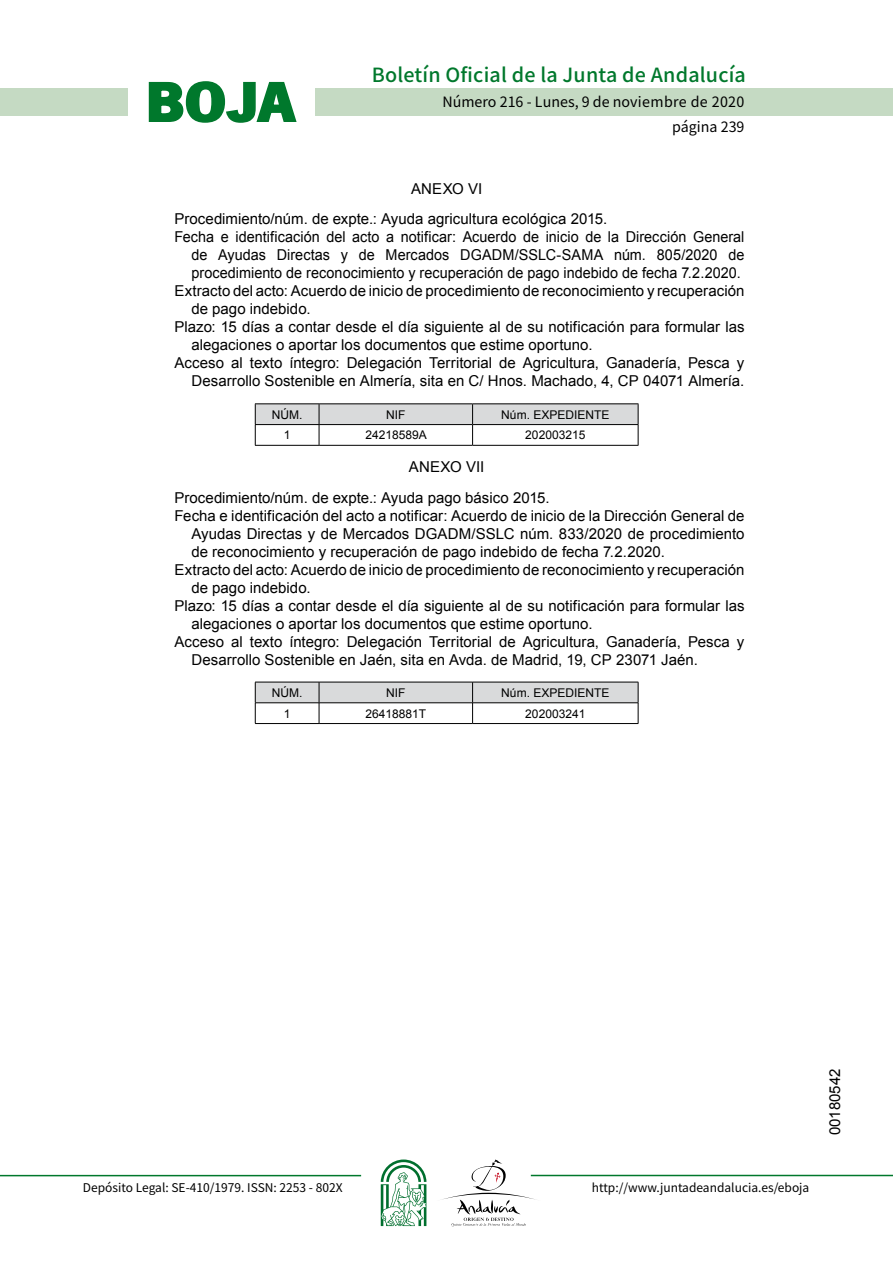
<style>
.page{position:relative;width:893px;height:1263px;background:#fff}
.page>*{position:absolute;margin:0;border:0;box-sizing:border-box;transform-origin:0 0}
.t1{font:700 57.75px "News Got T";color:#00782c;scale:1.14 1}
.t2{font:500 19.5px "Noto Sans HK";letter-spacing:.01em;color:#00782c}
.t3{font:15px/30.8px "Arial";color:#000}
.t4{font:15px "Arial";color:#000;scale:.96 1}
.t5{font:14.25px/24.5px "Noto Sans HK";color:#000;text-align:right}
.t6{font:12px "Arial";color:#000}
.t7{font:12px "Noto Sans HK";color:#000}
</style>
<div class="page">
<div style="left:315px;top:88px;width:577px;height:28px;background:#c5dac3"></div>
<div style="left:0;top:88px;width:128px;height:28px;background:#c5dac3"></div>
<hr style="left:0;top:1175px;width:361px;height:1px;background:#00782c">
<hr style="left:531px;top:1175px;width:361px;height:1px;background:#00782c">
<svg style="left:148px;top:81px;width:149px;height:42px"></svg>
<svg style="left:442px;top:1159px;width:100px;height:67px"></svg>
<svg style="left:381px;top:1160px;width:45px;height:66px"></svg>
<hr style="left:255px;top:403px;width:64px;height:1px;background:#000">
<hr style="left:319px;top:403px;width:153px;height:1px;background:#000">
<hr style="left:472px;top:403px;width:166px;height:1px;background:#000">
<svg style="left:255px;top:404px;width:383px;height:41px"></svg>
<hr style="left:255px;top:445px;width:64px;height:1px;background:#000">
<hr style="left:319px;top:445px;width:153px;height:1px;background:#000">
<hr style="left:472px;top:445px;width:166px;height:1px;background:#000">
<svg style="left:255px;top:682px;width:384px;height:41px"></svg>
<hr style="left:255px;top:723px;width:64px;height:1px;background:#000">
<hr style="left:319px;top:723px;width:153px;height:1px;background:#000">
<hr style="left:472px;top:723px;width:166px;height:1px;background:#000">
<h1 class="t1" style="left:145px;top:68px;width:133px">BOJA</h1>
<h2 class="t2" style="left:372px;top:64px;width:375px">Boletín Oficial de la Junta de Andalucía</h2>
<p class="t5" style="left:442px;top:90px;width:303px">Número 216 - Lunes, 9 de noviembre de 2020 página 239</p>
<p class="t3" style="left:174px;top:173px;width:434px;text-indent:236px">ANEXO VI<br>Procedimiento/núm. de expte.: Ayuda agricultura ecológica 2015.</p>
<p class="t4" style="left:174px;top:227px;width:595px">Fecha e identificación del acto a notificar: Acuerdo de inicio de la Dirección General</p>
<p class="t4" style="left:191px;top:245px;width:577px">de Ayudas Directas y de Mercados DGADM/SSLC-SAMA núm. 805/2020 de</p>
<p class="t4" style="left:191px;top:263px;width:574px">procedimiento de reconocimiento y recuperación de pago indebido de fecha 7.2.2020.</p>
<p class="t3" style="left:174px;top:276px;width:571px">Extracto del acto: Acuerdo de inicio de procedimiento de reconocimiento y recuperación</p>
<p class="t3" style="left:191px;top:294px;width:121px">de pago indebido.</p>
<p class="t3" style="left:174px;top:312px;width:571px">Plazo: 15 días a contar desde el día siguiente al de su notificación para formular las</p>
<p class="t3" style="left:191px;top:330px;width:402px">alegaciones o aportar los documentos que estime oportuno.</p>
<p class="t3" style="left:174px;top:348px;width:571px">Acceso al texto íntegro: Delegación Territorial de Agricultura, Ganadería, Pesca y</p>
<p class="t3" style="left:191px;top:366px;width:554px">Desarrollo Sostenible en Almería, sita en C/ Hnos. Machado, 4, CP 04071 Almería.</p>
<p class="t6" style="left:272px;top:407px;width:32px">NÚM.</p>
<p class="t6" style="left:386px;top:407px;width:21px">NIF</p>
<p class="t6" style="left:501px;top:407px;width:110px">Núm. EXPEDIENTE</p>
<p class="t6" style="left:284px;top:427px;width:8px">1</p>
<p class="t6" style="left:365px;top:427px;width:63px">24218589A</p>
<p class="t6" style="left:525px;top:427px;width:62px">202003215</p>
<p class="t3" style="left:174px;top:452px;width:377px;text-indent:234px">ANEXO VII<br>Procedimiento/núm. de expte.: Ayuda pago básico 2015.</p>
<p class="t3" style="left:174px;top:500px;width:571px">Fecha e identificación del acto a notificar: Acuerdo de inicio de la Dirección General de</p>
<p class="t3" style="left:191px;top:518px;width:554px">Ayudas Directas y de Mercados DGADM/SSLC núm. 833/2020 de procedimiento</p>
<p class="t3" style="left:191px;top:536px;width:475px">de reconocimiento y recuperación de pago indebido de fecha 7.2.2020.</p>
<p class="t3" style="left:174px;top:554px;width:571px">Extracto del acto: Acuerdo de inicio de procedimiento de reconocimiento y recuperación</p>
<p class="t3" style="left:191px;top:572px;width:121px">de pago indebido.</p>
<p class="t3" style="left:174px;top:590px;width:571px">Plazo: 15 días a contar desde el día siguiente al de su notificación para formular las</p>
<p class="t3" style="left:191px;top:608px;width:402px">alegaciones o aportar los documentos que estime oportuno.</p>
<p class="t3" style="left:174px;top:626px;width:571px">Acceso al texto íntegro: Delegación Territorial de Agricultura, Ganadería, Pesca y</p>
<p class="t3" style="left:191px;top:644px;width:508px">Desarrollo Sostenible en Jaén, sita en Avda. de Madrid, 19, CP 23071 Jaén.</p>
<p class="t6" style="left:272px;top:685px;width:32px">NÚM.</p>
<p class="t6" style="left:386px;top:685px;width:21px">NIF</p>
<p class="t6" style="left:501px;top:685px;width:110px">Núm. EXPEDIENTE</p>
<p class="t6" style="left:284px;top:705px;width:8px">1</p>
<p class="t6" style="left:365px;top:705px;width:62px">26418881T</p>
<p class="t6" style="left:525px;top:705px;width:62px">202003241</p>
<p class="t7" style="left:83px;top:1181px;width:261px">Depósito Legal: SE-410/1979. ISSN: 2253 - 802X</p>
<p class="t7" style="left:592px;top:1181px;width:219px">http://www.juntadeandalucia.es/eboja</p>
<p class="t3" style="left:819px;top:1135px;width:68px;rotate:-90deg">00180542</p>
</div>
